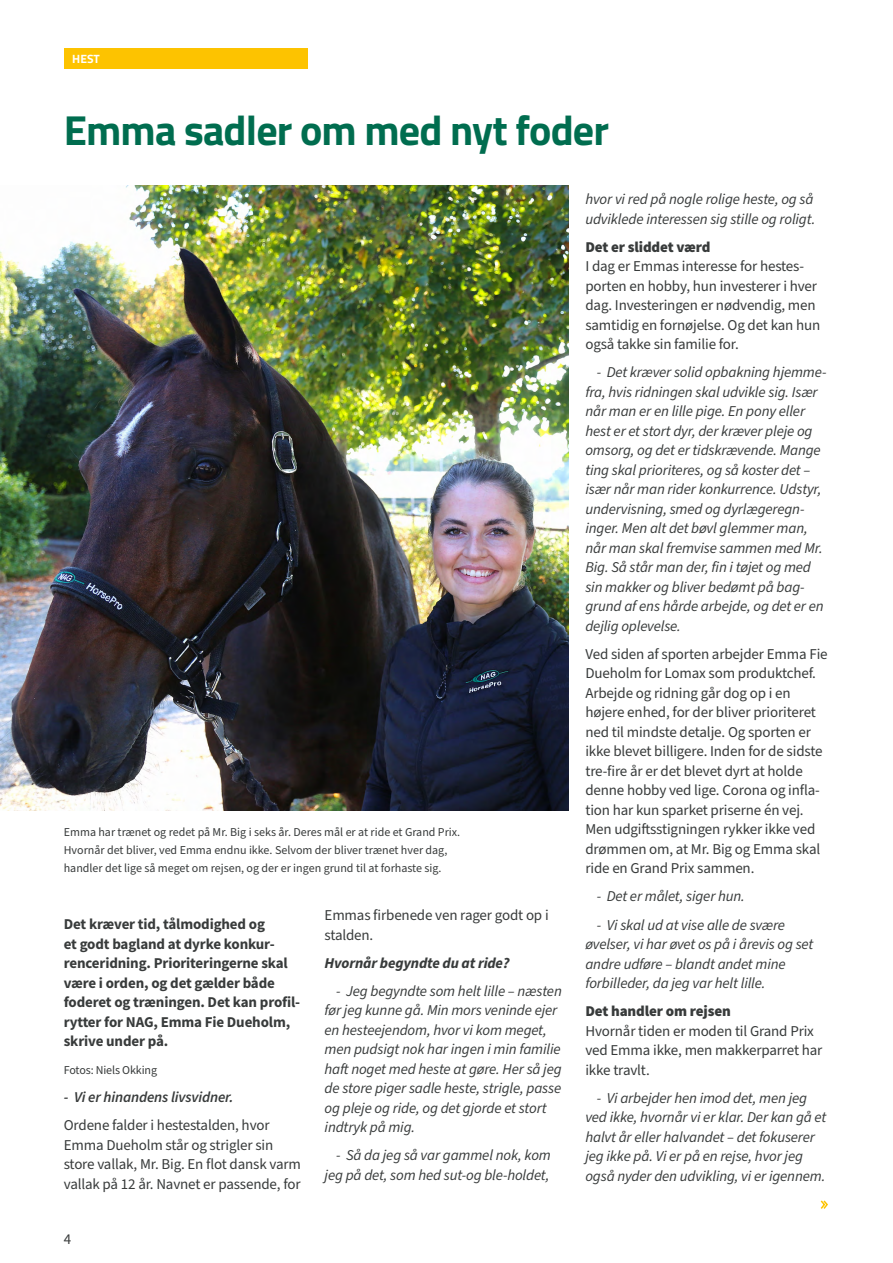
<style>
.page{position:relative;width:893px;height:1263px;background:#fff}
.page>*{position:absolute;margin:0;border:0;box-sizing:border-box;transform-origin:0 0}
.t1{font:700 42px "Titillium Web";letter-spacing:-.02em;color:#006d4f}
.t2{font:italic 15px/19.5px "Source Sans Pro";letter-spacing:-.01em;color:#383b3b}
.t3{font:15px/19.5px "Source Sans Pro";letter-spacing:-.01em;color:#383b3b}
.t4{font:700 15px/19.5px "Source Sans Pro";letter-spacing:-.01em;color:#383b3b}
.t5{font:900 15px "Source Sans Pro";letter-spacing:-.01em;color:#383b3b}
.t6{font:italic 600 15px "Source Sans Pro";letter-spacing:-.01em;color:#383b3b}
.t7{font:italic 700 15px "Source Sans Pro";letter-spacing:-.01em;color:#383b3b}
.t8{font:12px/18px "Source Sans Pro";color:#383b3b}
.t9{font:700 12px "Titillium Web";color:#fff}
</style>
<div class="page">
<div style="left:64px;top:48px;width:244px;height:21px;background:#fdc300"></div>
<img style="left:0;top:186px;width:568px;height:624px">
<svg style="left:820px;top:1200px;width:8px;height:9px"></svg>
<p class="t9" style="left:72px;top:50px;width:29px">HEST</p>
<h1 class="t1" style="left:64px;top:98px;width:547px">Emma sadler om med nyt foder</h1>
<p class="t8" style="left:64px;top:823px;width:398px">Emma har trænet og redet på Mr. Big i seks år. Deres mål er at ride et Grand Prix.<br>Hvornår det bliver, ved Emma endnu ikke. Selvom der bliver trænet hver dag, handler det lige så meget om rejsen, og der er ingen grund til at forhaste sig.</p>
<p class="t4" style="left:64px;top:914px;width:238px">Det kræver tid, tålmodighed og<br>et godt bagland at dyrke konkur&shy;renceridning. Prioriteringerne skal være i orden, og det gælder både foderet og træningen. Det kan profil&shy;rytter for NAG, Emma Fie Dueholm, skrive under på.</p>
<p class="t8" style="left:64px;top:1062px;width:95px">Fotos: Niels Okking</p>
<p class="t6" style="left:64px;top:1087px;width:171px">- Vi er hinandens livsvidner.</p>
<p class="t3" style="left:64px;top:1116px;width:239px">Ordene falder i hestestalden, hvor Emma Dueholm står og strigler sin store vallak, Mr. Big. En flot dansk varm vallak på 12 år. Navnet er passende, for</p>
<p class="t3" style="left:64px;top:1230px;width:9px">4</p>
<p class="t3" style="left:325px;top:906px;width:226px">Emmas firbenede ven rager godt op i stalden.</p>
<p class="t7" style="left:325px;top:953px;width:187px">Hvornår begyndte du at ride?</p>
<p class="t2" style="left:325px;top:982px;width:239px;text-indent:11px">- Jeg begyndte som helt lille – næsten før jeg kunne gå. Min mors veninde ejer en hesteejendom, hvor vi kom meget, men pudsigt nok har ingen i min familie haft noget med heste at gøre. Her så jeg de store piger sadle heste, strigle, passe og pleje og ride, og det gjorde et stort indtryk på mig.</p>
<p class="t2" style="left:325px;top:1146px;width:228px;text-align:right">- Så da jeg så var gammel nok, kom jeg på det, som hed sut-og ble-holdet,</p>
<p class="t2" style="left:585px;top:190px;width:231px">hvor vi red på nogle rolige heste, og så udviklede interessen sig stille og roligt.</p>
<p class="t5" style="left:585px;top:237px;width:127px">Det er sliddet værd</p>
<p class="t3" style="left:585px;top:257px;width:236px">I dag er Emmas interesse for hestes&shy;porten en hobby, hun investerer i hver dag. Investeringen er nødvendig, men samtidig en fornøjelse. Og det kan hun også takke sin familie for.</p>
<p class="t2" style="left:585px;top:363px;width:243px;text-indent:11px">- Det kræver solid opbakning hjemme&shy;fra, hvis ridningen skal udvikle sig. Især når man er en lille pige. En pony eller hest er et stort dyr, der kræver pleje og omsorg, og det er tidskrævende. Mange ting skal prioriteres, og så koster det – især når man rider konkurrence. Udstyr, undervisning, smed og dyrlægeregn&shy;inger. Men alt det bøvl glemmer man, når man skal fremvise sammen med Mr.<br>Big. Så står man der, fin i tøjet og med sin makker og bliver bedømt på bag&shy;grund af ens hårde arbejde, og det er en dejlig oplevelse.</p>
<p class="t3" style="left:585px;top:645px;width:244px">Ved siden af sporten arbejder Emma Fie Dueholm for Lomax som produktchef.<br>Arbejde og ridning går dog op i en højere enhed, for der bliver prioriteret ned til mindste detalje. Og sporten er ikke blevet billigere. Inden for de sidste tre-fire år er det blevet dyrt at holde denne hobby ved lige. Corona og infla&shy;tion har kun sparket priserne én vej.<br>Men udgiftsstigningen rykker ikke ved drømmen om, at Mr. Big og Emma skal ride en Grand Prix sammen.</p>
<p class="t2" style="left:597px;top:887px;width:150px">- Det er målet, siger hun.</p>
<p class="t2" style="left:585px;top:915px;width:229px;text-indent:11px">- Vi skal ud at vise alle de svære øvelser, vi har øvet os på i årevis og set andre udføre – blandt andet mine forbilleder, da jeg var helt lille.</p>
<p class="t5" style="left:585px;top:1001px;width:147px">Det handler om rejsen</p>
<p class="t3" style="left:585px;top:1021px;width:239px">Hvornår tiden er moden til Grand Prix ved Emma ikke, men makkerparret har ikke travlt.</p>
<p class="t2" style="left:585px;top:1088px;width:242px;text-indent:11px">- Vi arbejder hen imod det, men jeg ved ikke, hvornår vi er klar. Der kan gå et halvt år eller halvandet – det fokuserer jeg ikke på. Vi er på en rejse, hvor jeg også nyder den udvikling, vi er igennem.</p>
</div>
